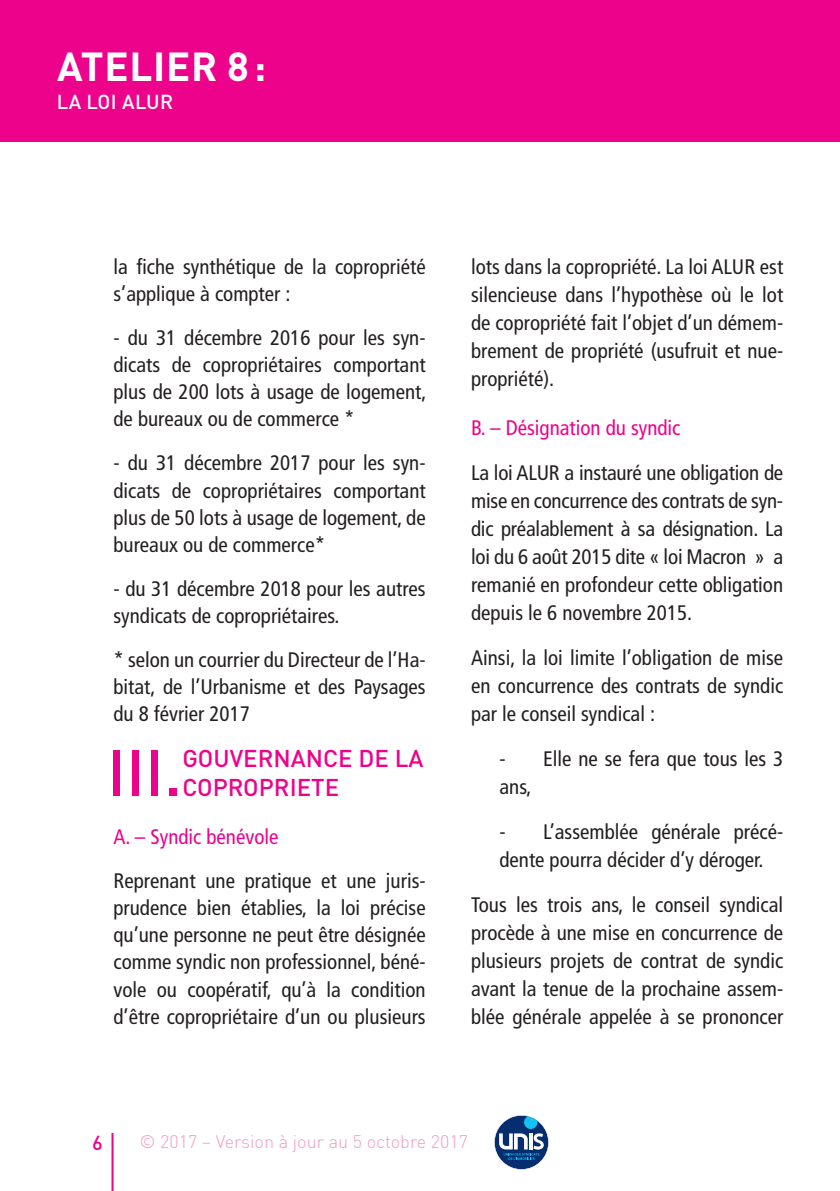
<style>
.page{position:relative;width:840px;height:1191px;background:#fff}
.page>*{position:absolute;margin:0;border:0;box-sizing:border-box;transform-origin:0 0}
.t1{font:500 64.4px "DIN Pro";color:#ed028c}
.t2{font:700 40px "DIN Pro";letter-spacing:.02em;color:#fff}
.t3{font:500 24px/28.8px "DIN Pro";color:#ed028c}
.t4{font:condensed 21px/28px "Frutiger";color:#231f20;text-align:justify}
.t5{font:condensed 21px "Frutiger";color:#ed028c}
.t6{font:500 20px "DIN Pro";letter-spacing:.02em;color:#fff}
.t7{font:500 20px "DIN Pro";color:#ed028c}
.t8{font:300 18px "DIN Pro";color:#f499c2}
</style>
<div class="page">
<div style="left:0;top:0;width:839px;height:142px;background:#ed028c"></div>
<hr style="left:111px;top:1133px;width:2px;height:58px;background:#ed028c">
<svg style="left:494px;top:1115px;width:54px;height:54px"></svg>
<h2 class="t2" style="left:57px;top:33px;width:210px">ATELIER 8 :</h2>
<p class="t6" style="left:57px;top:86px;width:118px">LA LOI ALUR</p>
<p class="t4" style="left:113px;top:253px;width:313px;line-height:27px">la fiche synthétique de la copropriété s’applique à compter :</p>
<p class="t4" style="left:113px;top:324px;width:314px;line-height:27px">- du 31 décembre 2016 pour les syn&shy;dicats de copropriétaires comportant plus de 200 lots à usage de logement, de bureaux ou de commerce *</p>
<p class="t4" style="left:113px;top:450px;width:313px;line-height:27px">- du 31 décembre 2017 pour les syn&shy;dicats de copropriétaires comportant plus de 50 lots à usage de logement, de bureaux ou de commerce*</p>
<p class="t4" style="left:113px;top:575px;width:313px;line-height:27px">- du 31 décembre 2018 pour les autres syndicats de copropriétaires.</p>
<p class="t4" style="left:113px;top:646px;width:313px;line-height:27px">* selon un courrier du Directeur de l’Ha&shy;bitat, de l’Urbanisme et des Paysages du 8 février 2017</p>
<h1 class="t1" style="left:107px;top:720px;width:76px">III.</h1>
<p class="t3" style="left:182px;top:741px;width:242px">GOUVERNANCE DE LA<br>COPROPRIETE</p>
<p class="t5" style="left:113px;top:824px;width:166px">A. – Syndic bénévole</p>
<p class="t4" style="left:113px;top:867px;width:313px;line-height:27px">Reprenant une pratique et une juris&shy;prudence bien établies, la loi précise qu’une personne ne peut être désignée comme syndic non professionnel, béné&shy;vole ou coopératif, qu’à la condition d’être copropriétaire d’un ou plusieurs</p>
<p class="t4" style="left:471px;top:253px;width:313px">lots dans la copropriété. La loi ALUR est silencieuse dans l’hypothèse où le lot de copropriété fait l’objet d’un démem&shy;brement de propriété (usufruit et nue&shy;propriété).</p>
<p class="t5" style="left:471px;top:415px;width:211px">B. – Désignation du syndic</p>
<p class="t4" style="left:471px;top:458px;width:313px">La loi ALUR a instauré une obligation de mise en concurrence des contrats de syn&shy;dic préalablement à sa désignation. La loi du 6 août 2015 dite « loi Macron » a remanié en profondeur cette obligation depuis le 6 novembre 2015.</p>
<p class="t4" style="left:471px;top:643px;width:313px">Ainsi, la loi limite l’obligation de mise en concurrence des contrats de syndic par le conseil syndical :</p>
<p class="t4" style="left:499px;top:744px;width:285px">- Elle ne se fera que tous les 3 ans,</p>
<p class="t4" style="left:499px;top:817px;width:285px">- L’assemblée générale précé&shy;dente pourra décider d’y déroger.</p>
<p class="t4" style="left:471px;top:890px;width:313px">Tous les trois ans, le conseil syndical procède à une mise en concurrence de plusieurs projets de contrat de syndic avant la tenue de la prochaine assem&shy;blée générale appelée à se prononcer</p>
<p class="t7" style="left:92px;top:1126px;width:12px">6</p>
<p class="t8" style="left:139px;top:1127px;width:329px">© 2017 – Version à jour au 5 octobre 2017</p>
</div>
